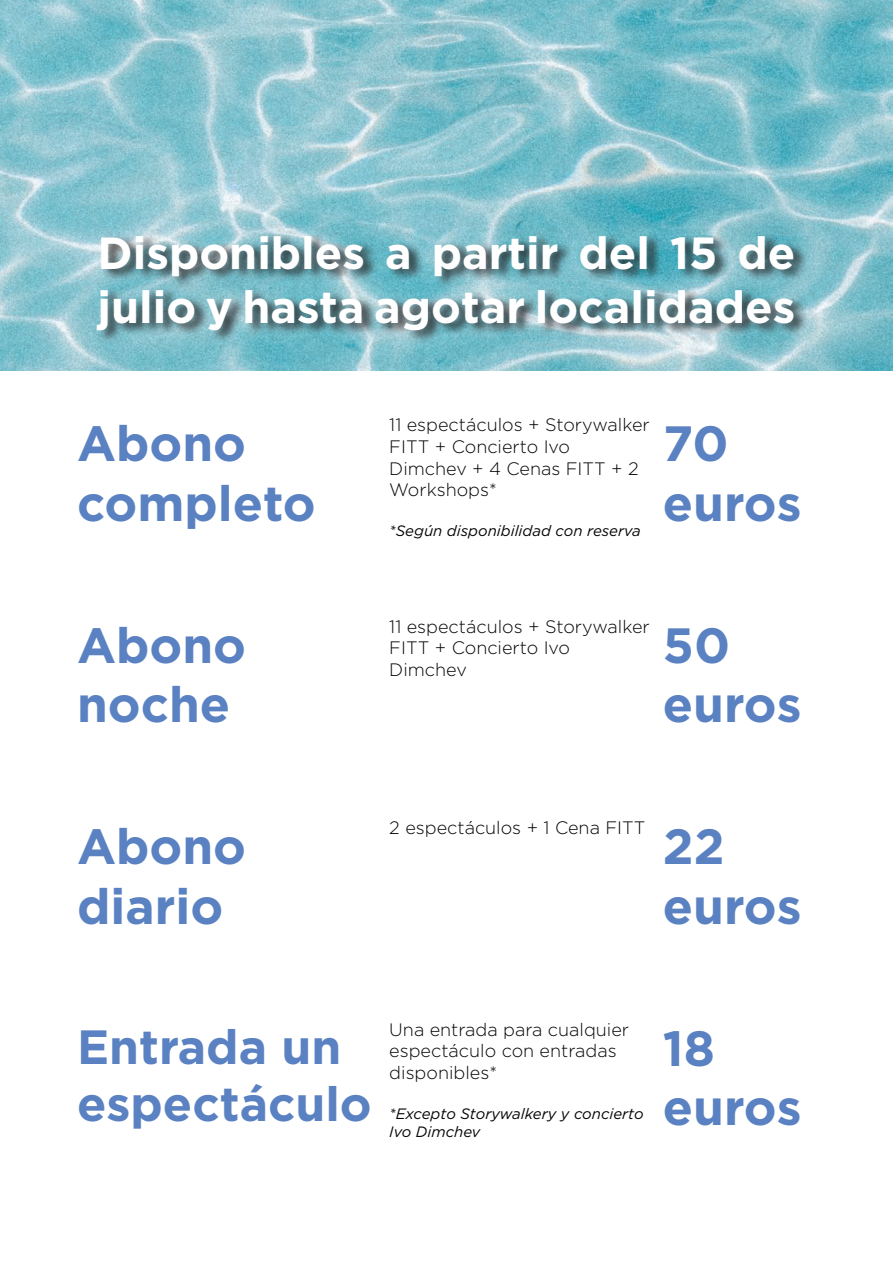
<style>
.page{position:relative;width:893px;height:1263px;background:#fff}
.page>*{position:absolute;margin:0;border:0;box-sizing:border-box;transform-origin:0 0}
.t1{font:700 49.5px/59.4px "Gotham";color:#5a81c1}
.t2{font:700 48px/57px "Gotham";color:#5a81c1}
.t3{font:700 45px/54px "Gotham";color:#fff}
.t4{font:300 18px/21.6px "Gotham";color:#040503}
.t5{font:italic 15px/18px "Gotham";color:#040503}
</style>
<div class="page">
<img style="left:0;top:0;width:893px;height:371px">
<div style="left:97px;top:232px;width:712px;height:111px;background:#231f20;opacity:.85"></div>
<h3 class="t3" style="left:98px;top:225px;width:699px">Disponibles a partir del 15 de julio y hasta agotar localidades</h3>
<h1 class="t1" style="left:77px;top:413px;width:240px">Abono completo</h1>
<h1 class="t1" style="left:77px;top:614px;width:171px">Abono noche</h1>
<p class="t4" style="left:389px;top:414px;width:262px">11 espectáculos + Storywalker<br>FITT + Concierto Ivo<br>Dimchev + 4 Cenas FITT + 2<br>Workshops*</p>
<p class="t5" style="left:389px;top:521px;width:253px">*Según disponibilidad con reserva</p>
<h1 class="t1" style="left:663px;top:413px;width:140px">70 euros</h1>
<p class="t4" style="left:389px;top:615px;width:262px">11 espectáculos + Storywalker<br>FITT + Concierto Ivo<br>Dimchev</p>
<h1 class="t1" style="left:663px;top:614px;width:140px">50 euros</h1>
<h1 class="t1" style="left:77px;top:816px;width:171px">Abono diario</h1>
<p class="t4" style="left:389px;top:817px;width:258px">2 espectáculos + 1 Cena FITT</p>
<h1 class="t1" style="left:663px;top:816px;width:140px">22 euros</h1>
<h2 class="t2" style="left:77px;top:1018px;width:296px">Entrada un espectáculo</h2>
<p class="t4" style="left:389px;top:1018px;width:241px">Una entrada para cualquier espectáculo con entradas disponibles*</p>
<p class="t5" style="left:389px;top:1104px;width:256px">*Excepto Storywalkery y concierto<br>Ivo Dimchev</p>
<h1 class="t1" style="left:663px;top:1017px;width:140px">18 euros</h1>
</div>
